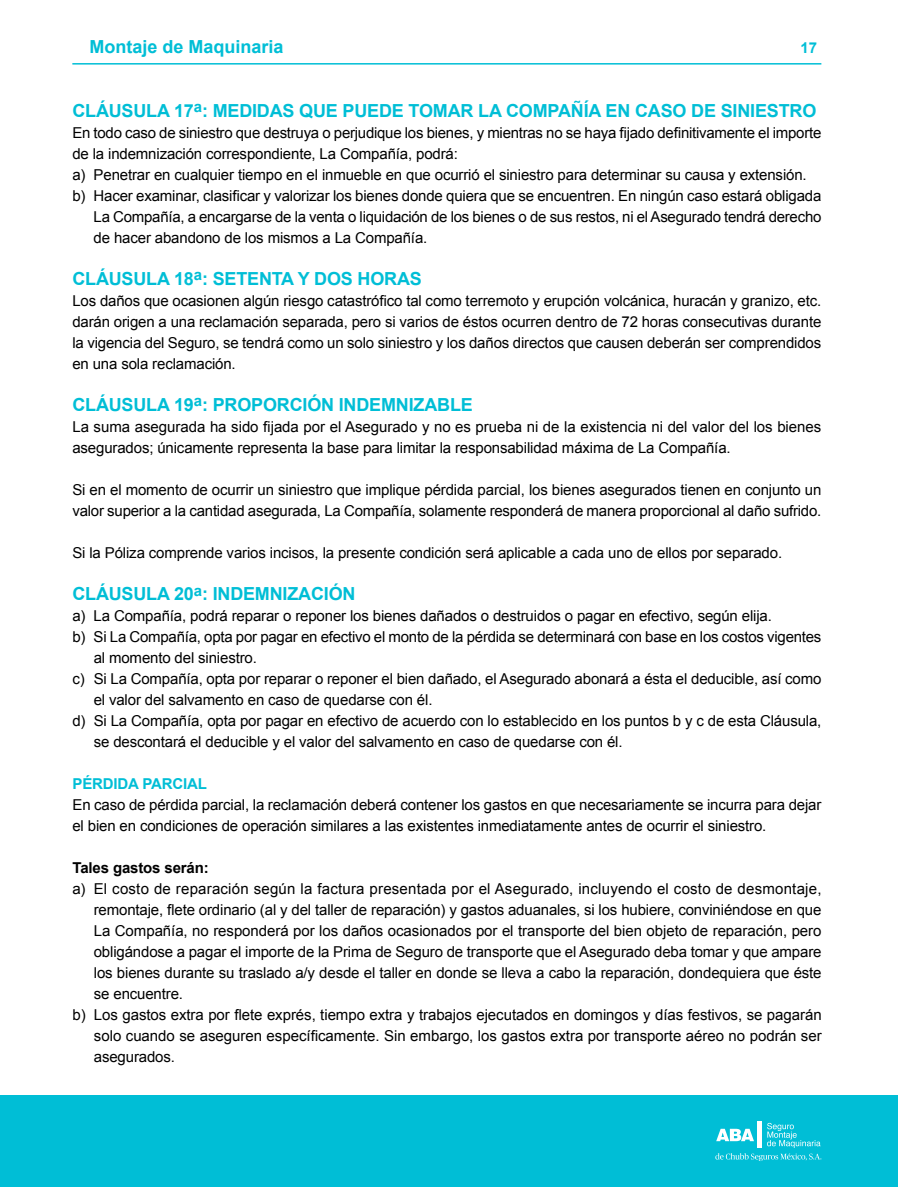
<style>
.page{position:relative;width:898px;height:1187px;background:#fff}
.page>*{position:absolute;margin:0;border:0;box-sizing:border-box;transform-origin:0 0}
.t1{font:700 18px "Arial";letter-spacing:-.01em;color:#00bed6}
.t2{font:15px/21px "Arial";letter-spacing:-.01em;color:#000}
.t3{font:15px "Arial";letter-spacing:.015em;color:#000}
.t4{font:700 15px "Arial";letter-spacing:-.01em;color:#000}
.t5{font:700 15px "Arial";letter-spacing:-.01em;color:#00bed6}
</style>
<div class="page">
<hr style="left:72px;top:63px;width:749px;height:2px;background:#00bed6">
<div style="left:0;top:1095px;width:897px;height:91px;background:#00bed6"></div>
<svg style="left:767px;top:1122px;width:53px;height:25px"></svg>
<svg style="left:716px;top:1128px;width:37px;height:13px"></svg>
<hr style="left:757px;top:1121px;width:4px;height:26px;background:#fff">
<svg style="left:715px;top:1153px;width:106px;height:7px"></svg>
<p class="t1" style="left:89px;top:34px;width:196px">Montaje de Maquinaria</p>
<p class="t5" style="left:800px;top:38px;width:18px">17</p>
<p class="t1" style="left:72px;top:98px;width:745px">CLÁUSULA 17<sup>a</sup>: MEDIDAS QUE PUEDE TOMAR LA COMPAÑÍA EN CASO DE SINIESTRO</p>
<p class="t2" style="left:72px;top:122px;width:750px">En todo caso de siniestro que destruya o perjudique los bienes, y mientras no se haya fijado definitivamente el importe</p>
<p class="t2" style="left:72px;top:143px;width:387px">de la indemnización correspondiente, La Compañía, podrá:</p>
<p class="t2" style="left:72px;top:164px;width:735px">a) Penetrar en cualquier tiempo en el inmueble en que ocurrió el siniestro para determinar su causa y extensión.</p>
<p class="t2" style="left:72px;top:185px;width:750px">b) Hacer examinar, clasificar y valorizar los bienes donde quiera que se encuentren. En ningún caso estará obligada</p>
<p class="t2" style="left:94px;top:206px;width:729px">La Compañía, a encargarse de la venta o liquidación de los bienes o de sus restos, ni el Asegurado tendrá derecho</p>
<p class="t2" style="left:94px;top:227px;width:335px">de hacer abandono de los mismos a La Compañía.</p>
<p class="t1" style="left:72px;top:266px;width:351px">CLÁUSULA 18<sup>a</sup>: SETENTA Y DOS HORAS</p>
<p class="t2" style="left:72px;top:290px;width:750px;text-align:justify">Los daños que ocasionen algún riesgo catastrófico tal como terremoto y erupción volcánica, huracán y granizo, etc. darán origen a una reclamación separada, pero si varios de éstos ocurren dentro de 72 horas consecutivas durante la vigencia del Seguro, se tendrá como un solo siniestro y los daños directos que causen deberán ser comprendidos en una sola reclamación.</p>
<p class="t1" style="left:72px;top:392px;width:402px">CLÁUSULA 19<sup>a</sup>: PROPORCIÓN INDEMNIZABLE</p>
<p class="t2" style="left:72px;top:416px;width:750px">La suma asegurada ha sido fijada por el Asegurado y no es prueba ni de la existencia ni del valor del los bienes asegurados; únicamente representa la base para limitar la responsabilidad máxima de La Compañía.</p>
<p class="t2" style="left:72px;top:479px;width:750px">Si en el momento de ocurrir un siniestro que implique pérdida parcial, los bienes asegurados tienen en conjunto un valor superior a la cantidad asegurada, La Compañía, solamente responderá de manera proporcional al daño sufrido.</p>
<p class="t2" style="left:72px;top:542px;width:711px">Si la Póliza comprende varios incisos, la presente condición será aplicable a cada uno de ellos por separado.</p>
<p class="t1" style="left:72px;top:581px;width:285px">CLÁUSULA 20<sup>a</sup>: INDEMNIZACIÓN</p>
<p class="t2" style="left:72px;top:605px;width:700px">a) La Compañía, podrá reparar o reponer los bienes dañados o destruidos o pagar en efectivo, según elija.</p>
<p class="t2" style="left:72px;top:626px;width:750px">b) Si La Compañía, opta por pagar en efectivo el monto de la pérdida se determinará con base en los costos vigentes</p>
<p class="t2" style="left:94px;top:647px;width:165px">al momento del siniestro.</p>
<p class="t2" style="left:72px;top:668px;width:750px">c) Si La Compañía, opta por reparar o reponer el bien dañado, el Asegurado abonará a ésta el deducible, así como</p>
<p class="t2" style="left:94px;top:689px;width:340px">el valor del salvamento en caso de quedarse con él.</p>
<p class="t2" style="left:72px;top:710px;width:750px">d) Si La Compañía, opta por pagar en efectivo de acuerdo con lo establecido en los puntos b y c de esta Cláusula,</p>
<p class="t2" style="left:94px;top:731px;width:530px">se descontará el deducible y el valor del salvamento en caso de quedarse con él.</p>
<p class="t5" style="left:72px;top:773px;width:136px">PÉRDIDA PARCIAL</p>
<p class="t2" style="left:72px;top:794px;width:750px">En caso de pérdida parcial, la reclamación deberá contener los gastos en que necesariamente se incurra para dejar el bien en condiciones de operación similares a las existentes inmediatamente antes de ocurrir el siniestro.</p>
<p class="t4" style="left:72px;top:857px;width:138px">Tales gastos serán:</p>
<p class="t3" style="left:72px;top:879px;width:750px">a) El costo de reparación según la factura presentada por el Asegurado, incluyendo el costo de desmontaje,</p>
<p class="t2" style="left:94px;top:899px;width:729px">remontaje, flete ordinario (al y del taller de reparación) y gastos aduanales, si los hubiere, conviniéndose en que</p>
<p class="t2" style="left:94px;top:920px;width:729px">La Compañía, no responderá por los daños ocasionados por el transporte del bien objeto de reparación, pero</p>
<p class="t2" style="left:94px;top:941px;width:729px">obligándose a pagar el importe de la Prima de Seguro de transporte que el Asegurado deba tomar y que ampare</p>
<p class="t2" style="left:94px;top:962px;width:729px">los bienes durante su traslado a/y desde el taller en donde se lleva a cabo la reparación, dondequiera que éste</p>
<p class="t2" style="left:94px;top:983px;width:91px">se encuentre.</p>
<p class="t2" style="left:73px;top:1004px;width:750px">b) Los gastos extra por flete exprés, tiempo extra y trabajos ejecutados en domingos y días festivos, se pagarán</p>
<p class="t2" style="left:94px;top:1025px;width:729px">solo cuando se aseguren específicamente. Sin embargo, los gastos extra por transporte aéreo no podrán ser</p>
<p class="t2" style="left:94px;top:1046px;width:83px">asegurados.</p>
</div>
